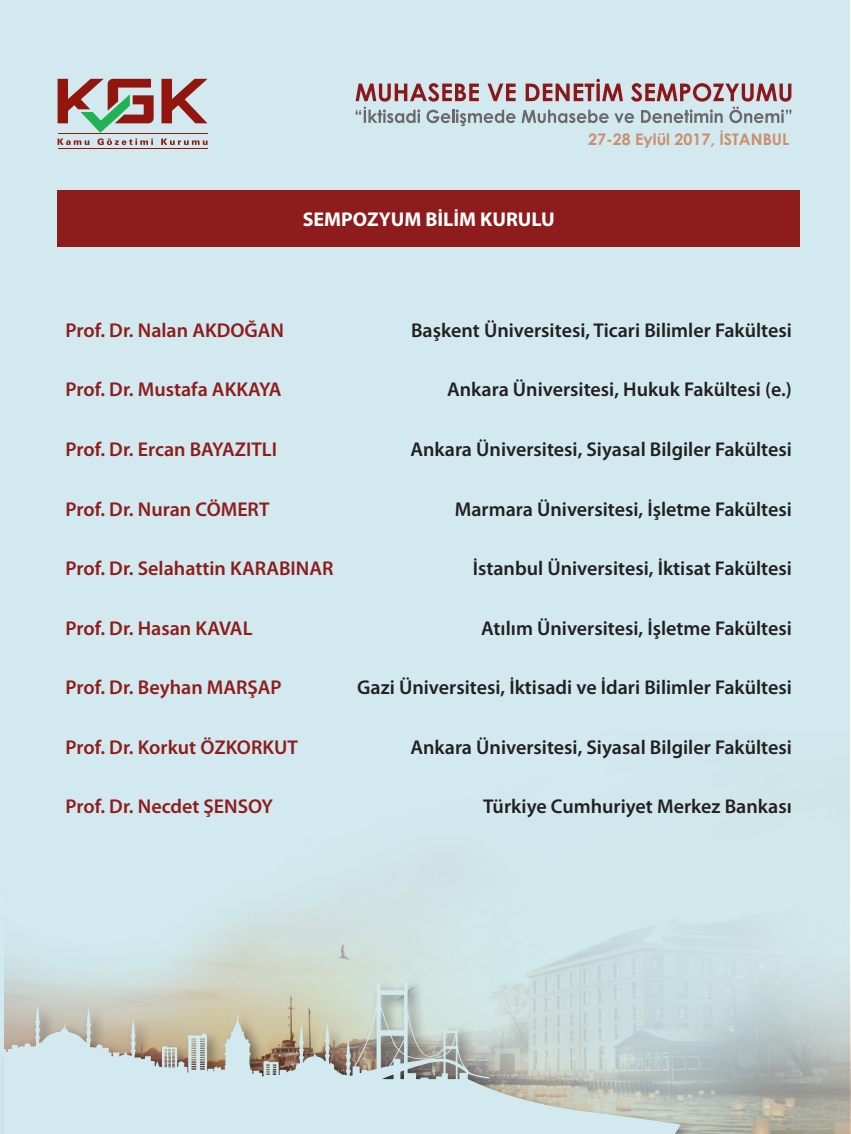
<style>
.page{position:relative;width:851px;height:1134px;background:#fff}
.page>*{position:absolute;margin:0;border:0;box-sizing:border-box;transform-origin:0 0}
.t1{font:600 20px "Myriad Pro";color:#231f20}
.t2{font:600 20px "Myriad Pro";color:#8f1c1c}
.t3{font:700 20px "Myriad Pro";color:#fff}
.t4{font:700 16px "Century Gothic";color:#cb8f70}
</style>
<div class="page">
<div style="left:0;top:0;width:849px;height:1134px;background:#d2eaef"></div>
<img style="left:4px;top:730px;width:846px;height:404px">
<div style="left:0;top:977px;width:696px;height:157px;background:#231f20;opacity:.55"></div>
<svg style="left:4px;top:982px;width:676px;height:152px"></svg>
<div style="left:58px;top:190px;width:741px;height:57px;background:#8f1c1c"></div>
<hr style="left:58px;top:148px;width:149px;height:1px;background:#92160d">
<svg style="left:58px;top:79px;width:149px;height:66px"></svg>
<svg style="left:355px;top:83px;width:160px;height:43px"></svg>
<svg style="left:521px;top:79px;width:270px;height:44px"></svg>
<p class="t3" style="left:302px;top:206px;width:253px">SEMPOZYUM BİLİM KURULU</p>
<p class="t4" style="left:588px;top:127px;width:202px">27-28 Eylül 2017, İSTANBUL</p>
<p class="t2" style="left:66px;top:317px;width:220px">Prof. Dr. Nalan AKDOĞAN</p>
<p class="t1" style="left:411px;top:317px;width:382px">Başkent Üniversitesi, Ticari Bilimler Fakültesi</p>
<p class="t2" style="left:66px;top:377px;width:217px">Prof. Dr. Mustafa AKKAYA</p>
<p class="t1" style="left:447px;top:377px;width:346px">Ankara Üniversitesi, Hukuk Fakültesi (e.)</p>
<p class="t2" style="left:66px;top:436px;width:213px">Prof. Dr. Ercan BAYAZITLI</p>
<p class="t1" style="left:410px;top:436px;width:383px">Ankara Üniversitesi, Siyasal Bilgiler Fakültesi</p>
<p class="t2" style="left:66px;top:496px;width:205px">Prof. Dr. Nuran CÖMERT</p>
<p class="t1" style="left:454px;top:496px;width:338px">Marmara Üniversitesi, İşletme Fakültesi</p>
<p class="t2" style="left:66px;top:556px;width:269px">Prof. Dr. Selahattin KARABINAR</p>
<p class="t1" style="left:472px;top:556px;width:320px">İstanbul Üniversitesi, İktisat Fakültesi</p>
<p class="t2" style="left:66px;top:615px;width:188px">Prof. Dr. Hasan KAVAL</p>
<p class="t1" style="left:481px;top:615px;width:312px">Atılım Üniversitesi, İşletme Fakültesi</p>
<p class="t2" style="left:66px;top:675px;width:218px">Prof. Dr. Beyhan MARŞAP</p>
<p class="t1" style="left:357px;top:675px;width:436px">Gazi Üniversitesi, İktisadi ve İdari Bilimler Fakültesi</p>
<p class="t2" style="left:66px;top:734px;width:234px">Prof. Dr. Korkut ÖZKORKUT</p>
<p class="t1" style="left:410px;top:734px;width:383px">Ankara Üniversitesi, Siyasal Bilgiler Fakültesi</p>
<p class="t2" style="left:66px;top:794px;width:209px">Prof. Dr. Necdet ŞENSOY</p>
<p class="t1" style="left:483px;top:794px;width:310px">Türkiye Cumhuriyet Merkez Bankası</p>
</div>
